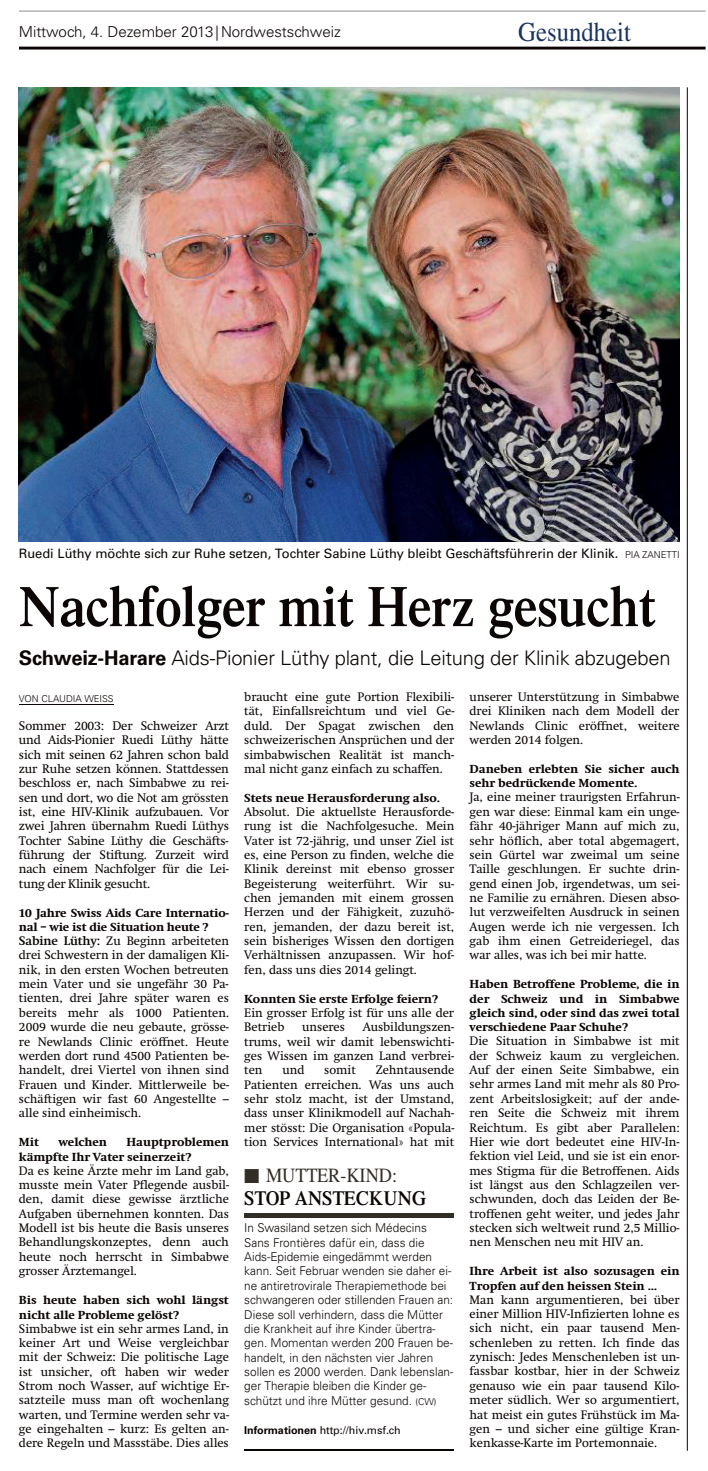
<style>
.page{position:relative;width:708px;height:1471px;background:#fff}
.page>*{position:absolute;margin:0;border:0;box-sizing:border-box;transform-origin:0 0}
.t1{font:600 57.38px "Times";color:#0b0503;scale:.91 1}
.t2{font:27.25px "Times";color:#19335e;scale:.91 1}
.t3{font:300 20.12px "Univers";letter-spacing:-.01em;color:#0b0503}
.t4{font:600 20.12px/23px "Times";letter-spacing:.005em;color:#0b0503;scale:.9 1}
.t5{font:300 15.12px "Univers";letter-spacing:-.005em;color:#0b0503}
.t6{font:12.88px "Univers";color:#0b0503}
.t7{font:12.38px/14.4px "Swift";letter-spacing:-.015em;color:#0b0503;text-align:justify}
.t8{font:12.12px/14.4px "Swift";color:#0b0503;text-align:justify}
.t9{font:800 12.12px/14.4px "Swift EF";color:#0b0503}
.t10{font:300 12.12px/14.4px "Univers";color:#0b0503}
.t11{font:10.75px "Univers";color:#0b0503}
.t12{font:300 9.5px "Univers";letter-spacing:-.005em;color:#0b0503}
.s1{font-weight:300;font-size:9.5px}
.s2{font-weight:700}
.s3{color:#332d27}
.s4{font-weight:400;color:#332d27}
.s5{font-size:9.5px}
</style>
<div class="page">
<hr style="left:19px;top:11px;width:686px;height:1px;background:#0b0503">
<hr style="left:19px;top:47px;width:686px;height:3px;background:#0b0503">
<hr style="left:19px;top:704px;width:94px;height:1px;background:#0b0503">
<img style="left:19px;top:87px;width:660px;height:455px">
<hr style="left:244px;top:1449px;width:210px;height:2px;background:#0b0503">
<div style="left:244px;top:1213px;width:210px;height:5px;background:#332d27"></div>
<hr style="left:686px;top:87px;width:1px;height:1364px;background:#0b0503">
<p class="t5" style="left:19px;top:23px;width:323px">Mittwoch, 4. Dezember 2013 | Nordwestschweiz</p>
<h2 class="t2" style="left:517px;top:16px;width:125px">Gesundheit</h2>
<p class="t6" style="left:19px;top:546px;width:661px">Ruedi Lüthy möchte sich zur Ruhe setzen, Tochter Sabine Lüthy bleibt Geschäftsführerin der Klinik. <span class="s1">PIA ZANETTI</span></p>
<h1 class="t1" style="left:19px;top:573px;width:701px">Nachfolger mit Herz gesucht</h1>
<h3 class="t3" style="left:19px;top:646px;width:652px"><span class="s2">Schweiz-Harare</span> Aids-Pionier Lüthy plant, die Leitung der Klinik abzugeben</h3>
<p class="t12" style="left:19px;top:693px;width:96px">VON CLAUDIA WEISS</p>
<p class="t7" style="left:19px;top:719px;width:211px">Sommer 2003: Der Schweizer Arzt und Aids-Pionier Ruedi Lüthy hätte sich mit seinen 62 Jahren schon bald zur Ruhe setzen können. Stattdessen beschloss er, nach Simbabwe zu rei&shy;sen und dort, wo die Not am grössten ist, eine HIV-Klinik aufzubauen. Vor zwei Jahren übernahm Ruedi Lüthys Tochter Sabine Lüthy die Geschäfts&shy;führung der Stiftung. Zurzeit wird nach einem Nachfolger für die Lei&shy;tung der Klinik gesucht.</p>
<p class="t9" style="left:19px;top:906px;width:211px">10 Jahre Swiss Aids Care Internatio&shy;nal – wie ist die Situation heute ?</p>
<p class="t8" style="left:19px;top:934px;width:211px"><span class="s2">Sabine Lüthy:</span> Zu Beginn arbeiteten drei Schwestern in der damaligen Kli&shy;nik, in den ersten Wochen betreuten mein Vater und sie ungefähr 30 Pa&shy;tienten, drei Jahre später waren es bereits mehr als 1000 Patienten.<br>2009 wurde die neu gebaute, grösse&shy;re Newlands Clinic eröffnet. Heute werden dort rund 4500 Patienten be&shy;handelt, drei Viertel von ihnen sind Frauen und Kinder. Mittlerweile be&shy;schäftigen wir fast 60 Angestellte – alle sind einheimisch.</p>
<p class="t9" style="left:19px;top:1135px;width:22px">Mit</p>
<p class="t9" style="left:59px;top:1135px;width:50px">welchen</p>
<p class="t9" style="left:19px;top:1135px;width:211px;text-indent:107px">Hauptproblemen kämpfte Ihr Vater seinerzeit?</p>
<p class="t8" style="left:19px;top:1164px;width:211px">Da es keine Ärzte mehr im Land gab, musste mein Vater Pflegende ausbil&shy;den, damit diese gewisse ärztliche Aufgaben übernehmen konnten. Das Modell ist bis heute die Basis unseres Behandlungskonzeptes, denn auch heute noch herrscht in Simbabwe grosser Ärztemangel.</p>
<p class="t9" style="left:19px;top:1293px;width:211px">Bis heute haben sich wohl längst nicht alle Probleme gelöst?</p>
<p class="t8" style="left:19px;top:1321px;width:211px">Simbabwe ist ein sehr armes Land, in keiner Art und Weise vergleichbar mit der Schweiz: Die politische Lage ist unsicher, oft haben wir weder Strom noch Wasser, auf wichtige Er&shy;satzteile muss man oft wochenlang warten, und Termine werden sehr va&shy;ge eingehalten – kurz: Es gelten an&shy;dere Regeln und Massstäbe. Dies alles</p>
<p class="t8" style="left:244px;top:690px;width:211px">braucht eine gute Portion Flexibili&shy;tät, Einfallsreichtum und viel Ge&shy;duld. Der Spagat zwischen den schweizerischen Ansprüchen und der simbabwischen Realität ist manch&shy;mal nicht ganz einfach zu schaffen.</p>
<p class="t9" style="left:244px;top:791px;width:197px">Stets neue Herausforderung also.</p>
<p class="t8" style="left:244px;top:805px;width:211px">Absolut. Die aktuellste Herausforde&shy;rung ist die Nachfolgesuche. Mein Vater ist 72-jährig, und unser Ziel ist es, eine Person zu finden, welche die Klinik dereinst mit ebenso grosser Begeisterung weiterführt. Wir su&shy;chen jemanden mit einem grossen Herzen und der Fähigkeit, zuzuhö&shy;ren, jemanden, der dazu bereit ist, sein bisheriges Wissen den dortigen Verhältnissen anzupassen. Wir hof&shy;fen, dass uns dies 2014 gelingt.</p>
<p class="t9" style="left:244px;top:992px;width:195px">Konnten Sie erste Erfolge feiern?</p>
<p class="t8" style="left:244px;top:1006px;width:211px">Ein grosser Erfolg ist für uns alle der<br>Betrieb</p>
<p class="t8" style="left:244px;top:1020px;width:211px;text-indent:118px">Ausbildungszen&shy;trums, weil wir damit lebenswichti&shy;ges Wissen im ganzen Land verbrei&shy;ten</p>
<p class="t8" style="left:302px;top:1020px;width:44px">unseres</p>
<p class="t8" style="left:244px;top:1063px;width:211px;text-indent:131px">Zehntausende Patienten erreichen. Was uns auch sehr stolz macht, ist der Umstand, dass unser Klinikmodell auf Nachah&shy;mer stösst: Die Organisation «Popula&shy;tion Services International» hat mit</p>
<p class="t8" style="left:282px;top:1063px;width:23px">und</p>
<p class="t8" style="left:324px;top:1063px;width:33px">somit</p>
<h3 class="t4" style="left:244px;top:1164px;width:203px"><span class="s3">■</span> <span class="s4">MUTTER-KIND:<br></span>STOP ANSTECKUNG</h3>
<p class="t10" style="left:244px;top:1221px;width:210px">In Swasiland setzen sich Médecins Sans Frontières dafür ein, dass die Aids-Epidemie eingedämmt werden kann. Seit Februar wenden sie daher ei&shy;ne antiretrovirale Therapiemethode bei schwangeren oder stillenden Frauen an:<br>Diese soll verhindern, dass die Mütter die Krankheit auf ihre Kinder übertra&shy;gen. Momentan werden 200 Frauen be&shy;handelt, in den nächsten vier Jahren sollen es 2000 werden. Dank lebenslan&shy;ger Therapie bleiben die Kinder ge&shy;schützt und ihre Mütter gesund. <span class="s5">(CW)</span></p>
<p class="t11" style="left:244px;top:1423px;width:158px"><span class="s2">Informationen</span> http://hiv.msf.ch</p>
<p class="t8" style="left:469px;top:690px;width:211px">unserer Unterstützung in Simbabwe drei Kliniken nach dem Modell der Newlands Clinic eröffnet, weitere werden 2014 folgen.</p>
<p class="t9" style="left:469px;top:762px;width:211px">Daneben erlebten Sie sicher auch sehr bedrückende Momente.</p>
<p class="t8" style="left:469px;top:790px;width:211px">Ja, eine meiner traurigsten Erfahrun&shy;gen war diese: Einmal kam ein unge&shy;fähr 40-jähriger Mann auf mich zu, sehr höflich, aber total abgemagert, sein Gürtel war zweimal um seine Taille geschlungen. Er suchte drin&shy;gend einen Job, irgendetwas, um sei&shy;ne Familie zu ernähren. Diesen abso&shy;lut verzweifelten Ausdruck in seinen Augen werde ich nie vergessen. Ich gab ihm einen Getreideriegel, das war alles, was ich bei mir hatte.</p>
<p class="t9" style="left:469px;top:977px;width:211px;text-align:justify">Haben Betroffene Probleme, die in der Schweiz und in Simbabwe gleich sind, oder sind das zwei total verschiedene Paar Schuhe?</p>
<p class="t8" style="left:469px;top:1034px;width:211px">Die Situation in Simbabwe ist mit der Schweiz kaum zu vergleichen.<br>Auf der einen Seite Simbabwe, ein sehr armes Land mit mehr als 80 Pro&shy;zent Arbeitslosigkeit; auf der ande&shy;ren Seite die Schweiz mit ihrem Reichtum. Es gibt aber Parallelen:<br>Hier wie dort bedeutet eine HIV-In&shy;fektion viel Leid, und sie ist ein enor&shy;mes Stigma für die Betroffenen. Aids ist längst aus den Schlagzeilen ver&shy;schwunden, doch das Leiden der Be&shy;troffenen geht weiter, und jedes Jahr stecken sich weltweit rund 2,5 Millio&shy;nen Menschen neu mit HIV an.</p>
<p class="t9" style="left:469px;top:1264px;width:211px">Ihre Arbeit ist also sozusagen ein<br>Tropfen auf den heissen Stein …</p>
<p class="t8" style="left:469px;top:1293px;width:211px">Man kann argumentieren, bei über einer Million HIV-Infizierten lohne es sich nicht, ein paar tausend Men&shy;schenleben zu retten. Ich finde das zynisch: Jedes Menschenleben ist un&shy;fassbar kostbar, hier in der Schweiz genauso wie ein paar tausend Kilo&shy;meter südlich. Wer so argumentiert, hat meist ein gutes Frühstück im Ma&shy;gen – und sicher eine gültige Kran&shy;kenkasse-Karte im Portemonnaie.</p>
</div>
